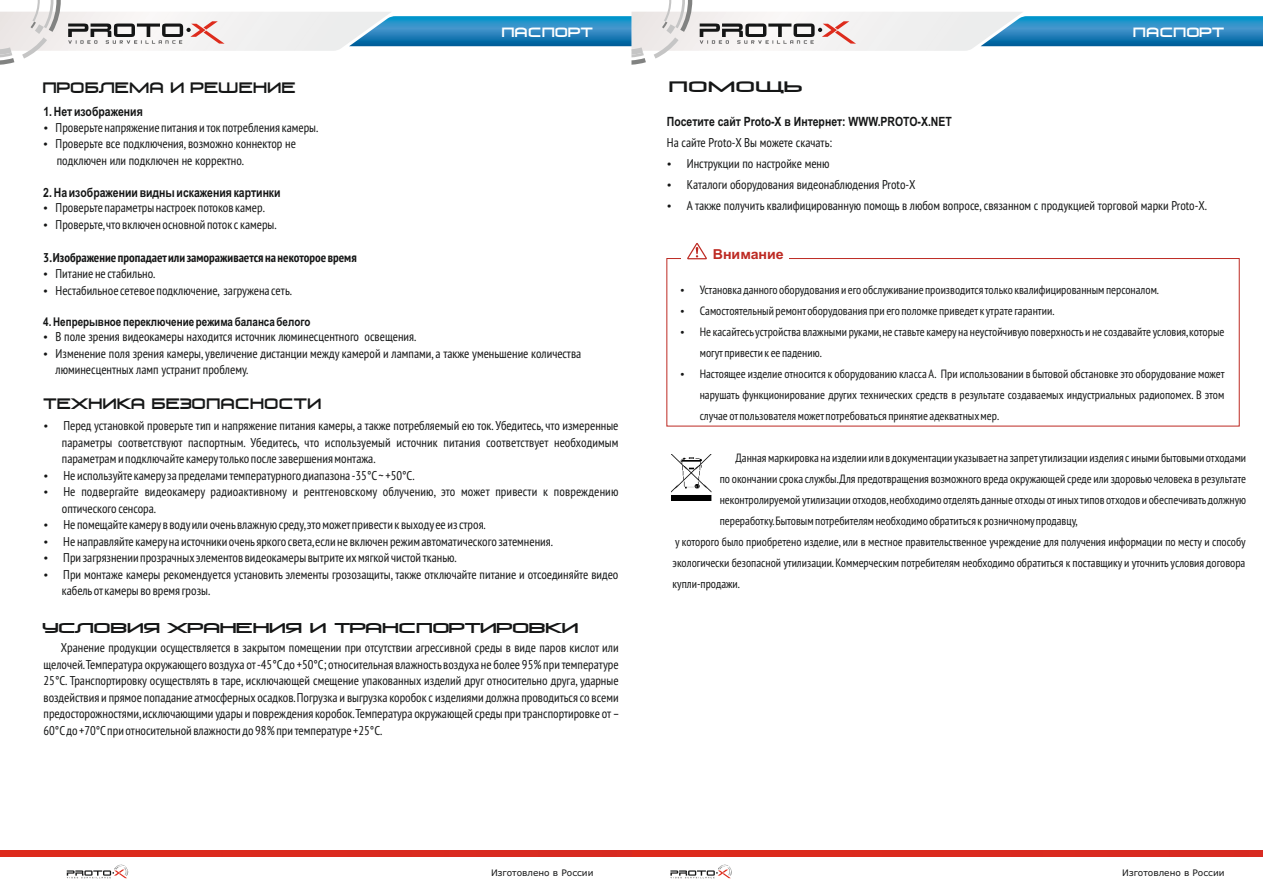
<style>
.page{position:relative;width:1263px;height:893px;background:#fff}
.page>*{position:absolute;margin:0;border:0;box-sizing:border-box;transform-origin:0 0}
.t1{font:14.4px "Venus Rising Cyrillic";color:#151616}
.t2{font:14.4px "Venus Rising Cyrillic";color:#151616;scale:1.32 1}
.t3{font:700 13.8px "Arial";color:#bd2a23}
.t4{font:13.5px "Venus Rising Cyrillic";letter-spacing:-.04em;color:#151616;scale:1.23 1}
.t5{font:condensed 12.75px/16.5px "PT Sans";color:#151616}
.t6{font:700 12.75px "Arial Narrow";color:#151616}
.t7{font:700 condensed 12.75px "PT Sans";color:#151616}
.t8{font:12.75px "Venus Rising Cyrillic";color:#fff}
.t9{font:condensed 12px/21px "PT Sans";color:#151616}
.t10{font:700 12px "Arial Narrow";color:#151616}
.t11{font:9px "Verdana";color:#151616}
</style>
<div class="page">
<div style="left:631px;top:851px;width:632px;height:6px;background:#db2b1f"></div>
<svg style="left:670px;top:864px;width:62px;height:14px"></svg>
<div style="left:0;top:851px;width:631px;height:6px;background:#db2b1f"></div>
<svg style="left:67px;top:864px;width:62px;height:14px"></svg>
<svg style="left:0;top:0;width:1263px;height:65px"></svg>
<img style="left:672px;top:454px;width:39px;height:47px">
<div style="left:667px;top:258px;width:572px;height:168px;border:1px solid #bd2a23"></div>
<div style="left:681px;top:245px;width:108px;height:24px;background:#fff"></div>
<svg style="left:687px;top:243px;width:20px;height:16px"></svg>
<p class="t8" style="left:501px;top:27px;width:93px">паспорт</p>
<p class="t8" style="left:1133px;top:27px;width:93px">паспорт</p>
<p class="t1" style="left:42px;top:82px;width:255px">Проблема и решение</p>
<p class="t6" style="left:43px;top:107px;width:101px">1. Нет изображения</p>
<p class="t5" style="left:56px;top:119px;width:264px">Проверьте напряжение питания и ток потребления камеры.<br>Проверьте все подключения, возможно коннектор не подключен или подключен не корректно.</p>
<p class="t6" style="left:43px;top:187px;width:239px">2. На изображении видны искажения картинки</p>
<p class="t5" style="left:56px;top:199px;width:223px">Проверьте параметры настроек потоков камер.<br>Проверьте,что включен основной поток с камеры.</p>
<p class="t7" style="left:43px;top:249px;width:315px">3.Изображение пропадаетили замораживается на некоторое время</p>
<p class="t5" style="left:56px;top:265px;width:238px">Питание не стабильно.<br>Нестабильное сетевое подключение, загружена сеть.</p>
<p class="t10" style="left:43px;top:317px;width:269px">4.Непрерывное переключение режима баланса белого</p>
<p class="t5" style="left:56px;top:328px;width:527px">В поле зрения видеокамеры находится источник люминесцентного освещения.<br>Изменение поля зрения камеры, увеличение дистанции между камерой и лампами, а также уменьшение количества люминесцентных ламп устранит проблему.</p>
<p class="t1" style="left:43px;top:399px;width:280px">техника бе3опасности</p>
<p class="t5" style="left:62px;top:417px;width:558px">Перед установкой проверьте тип и напряжение питания камеры, а также потребляемый ею ток. Убедитесь,что измеренные параметры соответствуют паспортным. Убедитесь, что используемый источник питания соответствует необходимым параметрам и подключайте камерутолько после завершения монтажа.<br>Не используйте камеруза пределами температурного диапазона -35°С~ +50°С.<br>Не подвергайте видеокамеру радиоактивному и рентгеновскому облучению, это может привести к повреждению оптического сенсора.<br>Не помещайте камерув водуили оченьвлажную среду,это можетпривести к выходуее из строя.<br>Не направляйте камеруна источники оченьяркого света,если не включен режим автоматического затемнения.<br>При загрязнении прозрачныхэлементов видеокамеры вытрите ихмягкой чистой тканью.<br>При монтаже камеры рекомендуется установить элементы грозозащиты, также отключайте питание и отсоединяйте видео кабельоткамеры во время грозы.</p>
<p class="t4" style="left:42px;top:623px;width:438px">условия хранения и транспортировки</p>
<p class="t5" style="left:44px;top:639px;width:577px;text-align:justify;text-indent:17px">Хранение продукции осуществляется в закрытом помещении при отсутствии агрессивной среды в виде паров кислот или щелочей.Температура окружающего воздуха от-45°Cдо +50°C; относительная влажность воздуха не более 95% при температуре 25°C. Транспортировку осуществлять в таре, исключающей смещение упакованных изделий друг относительно друга, ударные воздействия и прямое попадание атмосферных осадков.Погрузка и выгрузка коробок с изделиями должна проводиться со всеми предосторожностями,исключающими удары и повреждения коробок.Температура окружающей среды при транспортировке от– 60°Cдо +70°Cпри относительной влажности до 98% при температуре +25°C.</p>
<p class="t2" style="left:668px;top:81px;width:103px">помощь</p>
<p class="t6" style="left:667px;top:117px;width:286px">Посетите сайт Proto-X в Интернет: WWW.PROTO-X.NET</p>
<p class="t5" style="left:687px;top:132px;width:522px;line-height:21px;text-indent:-20px">На сайте Proto-X Вы можете скачать:<br>Инструкции по настройке меню<br>Каталоги оборудования видеонаблюдения Proto-X<br>А также получить квалифицированную помощь в любом вопросе, связанном с продукцией торговой марки Proto-X.</p>
<p class="t3" style="left:713px;top:249px;width:73px">Внимание</p>
<p class="t9" style="left:700px;top:279px;width:526px">Установка данного оборудования и его обслуживание производится только квалифицированным персоналом.<br>Самостоятельный ремонтоборудования при его поломке приведетк утрате гарантии.<br>Не касайтесьустройства влажными руками,не ставьте камеру на неустойчивую поверхность и не создавайте условия,которые могутпривести к ее падению.<br>Настоящее изделие относится к оборудованию класса А. При использовании в бытовой обстановке это оборудование может нарушать функционирование других технических средств в результате создаваемых индустриальных радиопомех. В этом случае отпользователя можетпотребоваться принятие адекватныхмер.</p>
<p class="t9" style="left:735px;top:447px;width:512px">Данная маркировка на изделии или в документации указываетна запретутилизации изделия с иными бытовыми отходами</p>
<p class="t9" style="left:720px;top:468px;width:528px">по окончании срока службы.Для предотвращения возможного вреда окружающей среде или здоровью человека в результате</p>
<p class="t9" style="left:720px;top:489px;width:528px">неконтролируемой утилизации отходов,необходимо отделятьданные отходы от иных типов отходов и обеспечиватьдолжную</p>
<p class="t9" style="left:720px;top:510px;width:360px">переработку.Бытовым потребителям необходимо обратиться к розничномупродавцу,</p>
<p class="t9" style="left:675px;top:531px;width:572px">у которого было приобретено изделие, или в местное правительственное учреждение для получения информации по месту и способу</p>
<p class="t9" style="left:673px;top:552px;width:574px">экологически безопасной утилизации. Коммерческим потребителям необходимо обратиться к поставщику и уточнить условия договора</p>
<p class="t9" style="left:673px;top:573px;width:69px">купли-продажи.</p>
<p class="t11" style="left:491px;top:869px;width:104px">Изготовлено в России</p>
<p class="t11" style="left:1122px;top:869px;width:104px">Изготовлено в России</p>
</div>
